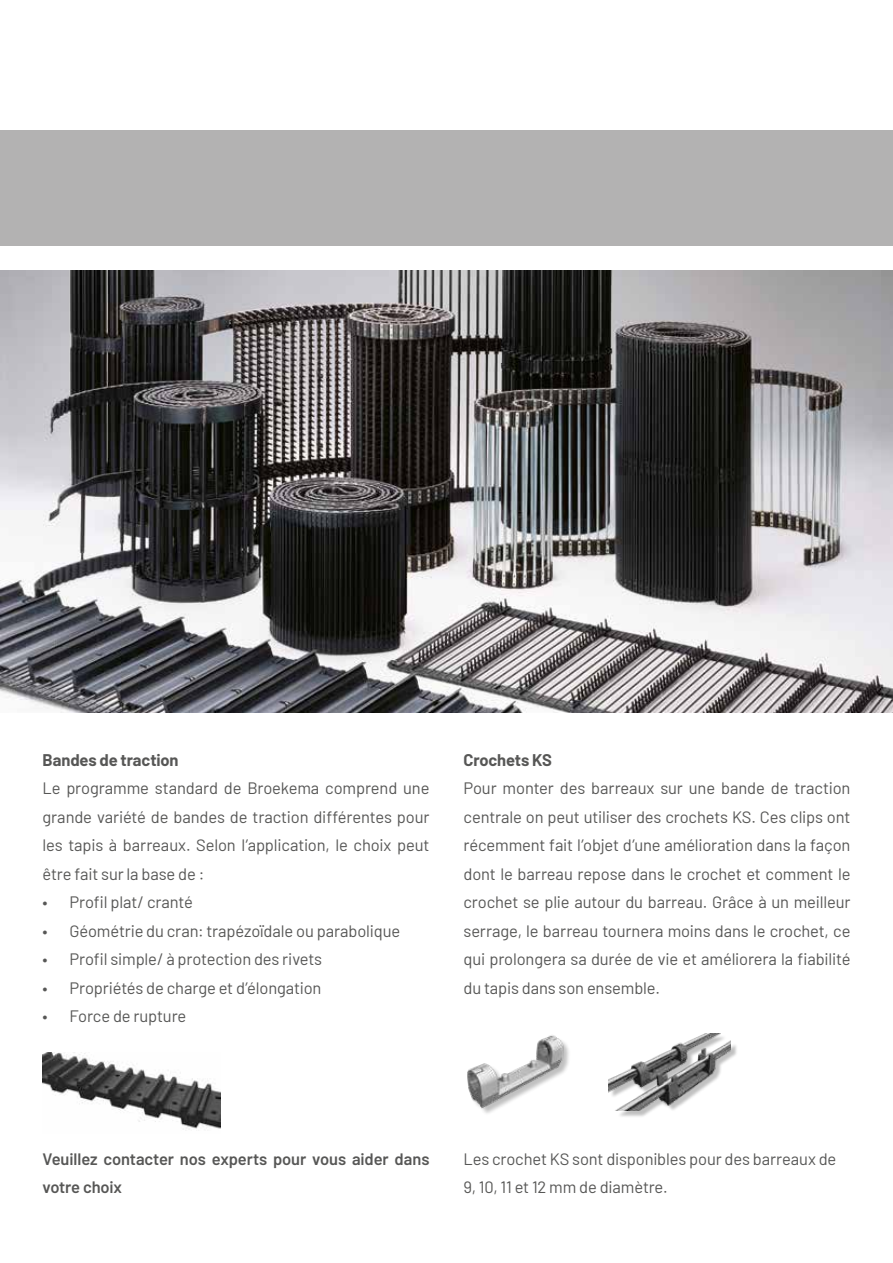
<style>
.page{position:relative;width:893px;height:1263px;background:#fff}
.page>*{position:absolute;margin:0;border:0;box-sizing:border-box;transform-origin:0 0}
.t1{font:16.5px/28.5px "Barlow";letter-spacing:-.01em;color:#575756;text-align:justify}
.t2{font:600 16.5px/28.5px "Barlow";letter-spacing:-.005em;color:#575756}
.t3{font:700 16.5px "Barlow";letter-spacing:-.005em;color:#575756}
</style>
<div class="page">
<div style="left:0;top:130px;width:893px;height:116px;background:#b3b2b2"></div>
<img style="left:0;top:270px;width:893px;height:442px">
<img style="left:467px;top:1035px;width:102px;height:78px">
<div style="left:610px;top:1035px;width:128px;height:82px;background:#000;opacity:.25"></div>
<img style="left:609px;top:1034px;width:122px;height:76px">
<img style="left:43px;top:1053px;width:177px;height:77px">
<p class="t3" style="left:43px;top:748px;width:138px">Bandes de traction</p>
<p class="t1" style="left:43px;top:773px;width:388px">Le programme standard de Broekema comprend une grande variété de bandes de traction différentes pour les tapis à barreaux. Selon l’application, le choix peut être fait sur la base de :</p>
<p class="t1" style="left:43px;top:887px;width:152px">• Profil plat/ cranté</p>
<p class="t1" style="left:43px;top:915px;width:359px">• Géométrie du cran: trapézoïdale ou parabolique</p>
<p class="t1" style="left:43px;top:944px;width:281px">• Profil simple/ à protection des rivets</p>
<p class="t1" style="left:43px;top:972px;width:281px">• Propriétés de charge et d’élongation</p>
<p class="t1" style="left:43px;top:1001px;width:145px">• Force de rupture</p>
<p class="t3" style="left:463px;top:747px;width:90px">Crochets KS</p>
<p class="t1" style="left:463px;top:773px;width:388px">Pour monter des barreaux sur une bande de traction centrale on peut utiliser des crochets KS. Ces clips ont récemment fait l’objet d’une amélioration dans la façon dont le barreau repose dans le crochet et comment le crochet se plie autour du barreau. Grâce à un meilleur serrage, le barreau tournera moins dans le crochet, ce qui prolongera sa durée de vie et améliorera la fiabilité du tapis dans son ensemble.</p>
<p class="t2" style="left:43px;top:1143px;width:388px">Veuillez contacter nos experts pour vous aider dans votre choix</p>
<p class="t1" style="left:463px;top:1143px;width:374px">Les crochet KS sont disponibles pour des barreaux de<br>9, 10, 11 et 12 mm de diamètre.</p>
</div>
